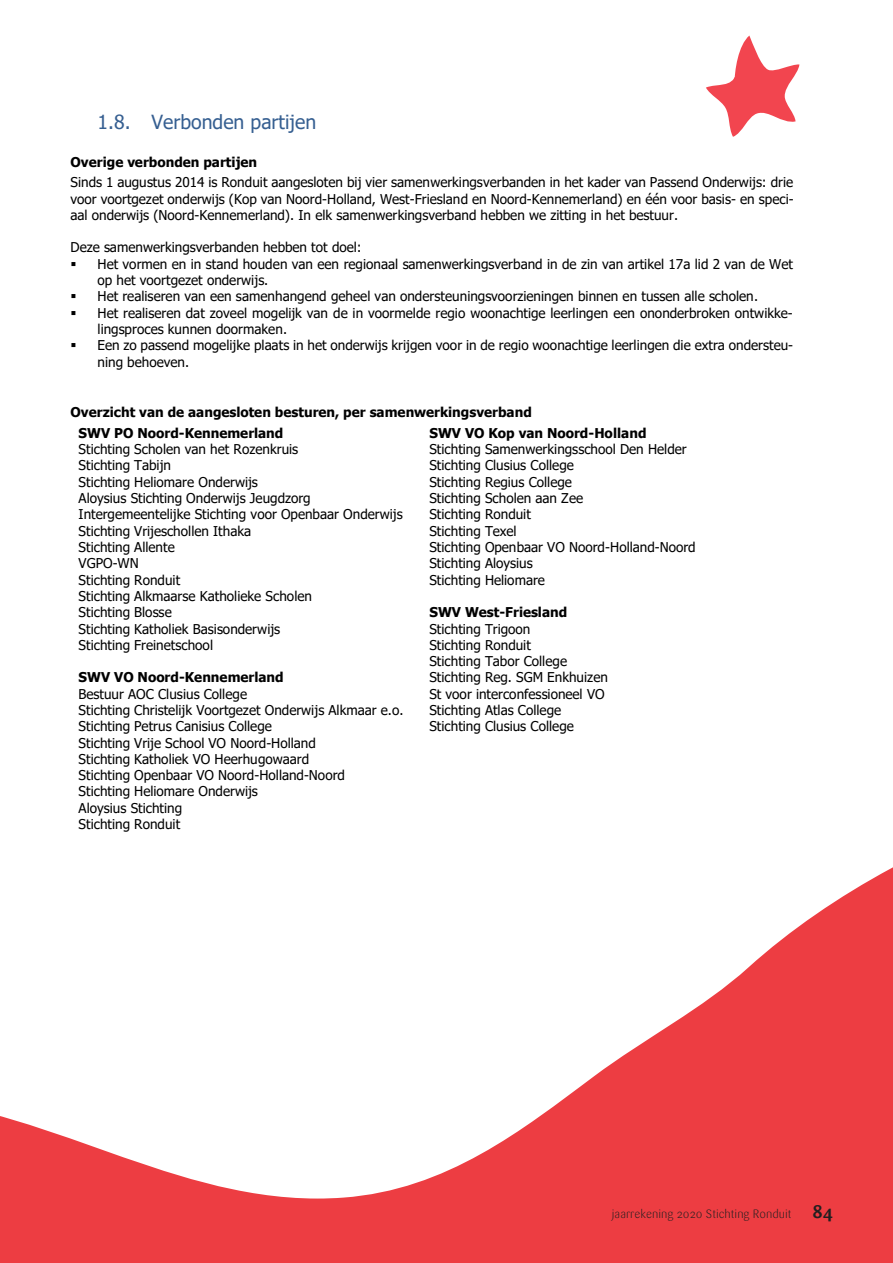
<style>
.page{position:relative;width:893px;height:1263px;background:#fff}
.page>*{position:absolute;margin:0;border:0;box-sizing:border-box;transform-origin:0 0}
.t1{font:19.5px "Tahoma";color:#365f91}
.t2{font:13.5px/16.4px "Tahoma";color:#000}
.t3{font:700 13.5px/20.7px "Tahoma";color:#000}
.t4{font:300 12px "Sari";color:#231f20}
.s1{font-weight:700;font-size:18px}
</style>
<div class="page">
<svg style="left:0;top:867px;width:893px;height:396px"></svg>
<svg style="left:706px;top:36px;width:93px;height:101px"></svg>
<h1 class="t1" style="left:98px;top:109px;width:220px">1.8. Verbonden partijen</h1>
<p class="t3" style="left:71px;top:152px;width:188px">Overige verbonden partijen</p>
<p class="t2" style="left:71px;top:175px;width:725px;text-align:justify">Sinds 1 augustus 2014 is Ronduit aangesloten bij vier samenwerkingsverbanden in het kader van Passend Onderwijs: drie voor voortgezet onderwijs (Kop van Noord-Holland, West-Friesland en Noord-Kennemerland) en één voor basis- en speci&shy;aal onderwijs (Noord-Kennemerland). In elk samenwerkingsverband hebben we zitting in het bestuur.</p>
<p class="t2" style="left:71px;top:240px;width:293px">Deze samenwerkingsverbanden hebben tot doel:</p>
<p class="t2" style="left:98px;top:257px;width:697px;text-indent:-27px">▪ Het vormen en in stand houden van een regionaal samenwerkingsverband in de zin van artikel 17a lid 2 van de Wet op het voortgezet onderwijs.</p>
<p class="t2" style="left:71px;top:289px;width:689px">▪ Het realiseren van een samenhangend geheel van ondersteuningsvoorzieningen binnen en tussen alle scholen.</p>
<p class="t2" style="left:98px;top:305px;width:697px;text-indent:-27px">▪ Het realiseren dat zoveel mogelijk van de in voormelde regio woonachtige leerlingen een ononderbroken ontwikke&shy;lingsproces kunnen doormaken.</p>
<p class="t2" style="left:98px;top:338px;width:697px;text-indent:-27px">▪ Een zo passend mogelijke plaats in het onderwijs krijgen voor in de regio woonachtige leerlingen die extra ondersteu&shy;ning behoeven.</p>
<p class="t3" style="left:79px;top:402px;width:455px;text-indent:-8px">Overzicht van de aangesloten besturen, per samenwerkingsverband<br>SWV PO Noord-Kennemerland</p>
<p class="t2" style="left:79px;top:442px;width:326px">Stichting Scholen van het Rozenkruis<br>Stichting Tabijn<br>Stichting Heliomare Onderwijs<br>Aloysius Stichting Onderwijs Jeugdzorg<br>Intergemeentelijke Stichting voor Openbaar Onderwijs<br>Stichting Vrijeschollen Ithaka<br>Stichting Allente<br>VGPO-WN<br>Stichting Ronduit<br>Stichting Alkmaarse Katholieke Scholen<br>Stichting Blosse<br>Stichting Katholiek Basisonderwijs<br>Stichting Freinetschool</p>
<p class="t3" style="left:79px;top:668px;width:207px">SWV VO Noord-Kennemerland</p>
<p class="t2" style="left:79px;top:686px;width:326px">Bestuur AOC Clusius College<br>Stichting Christelijk Voortgezet Onderwijs Alkmaar e.o.<br>Stichting Petrus Canisius College<br>Stichting Vrije School VO Noord-Holland<br>Stichting Katholiek VO Heerhugowaard<br>Stichting Openbaar VO Noord-Holland-Noord<br>Stichting Heliomare Onderwijs<br>Aloysius Stichting<br>Stichting Ronduit</p>
<p class="t3" style="left:429px;top:423px;width:219px">SWV VO Kop van Noord-Holland</p>
<p class="t2" style="left:429px;top:442px;width:268px">Stichting Samenwerkingsschool Den Helder<br>Stichting Clusius College<br>Stichting Regius College<br>Stichting Scholen aan Zee<br>Stichting Ronduit<br>Stichting Texel<br>Stichting Openbaar VO Noord-Holland-Noord<br>Stichting Aloysius<br>Stichting Heliomare</p>
<p class="t3" style="left:429px;top:602px;width:139px">SWV West-Friesland</p>
<p class="t2" style="left:429px;top:621px;width:180px">Stichting Trigoon<br>Stichting Ronduit<br>Stichting Tabor College<br>Stichting Reg. SGM Enkhuizen<br>St voor interconfessioneel VO<br>Stichting Atlas College<br>Stichting Clusius College</p>
<p class="t4" style="left:612px;top:1207px;width:223px">jaarrekening 2020 Stichting Ronduit <span class="s1">84</span></p>
</div>
